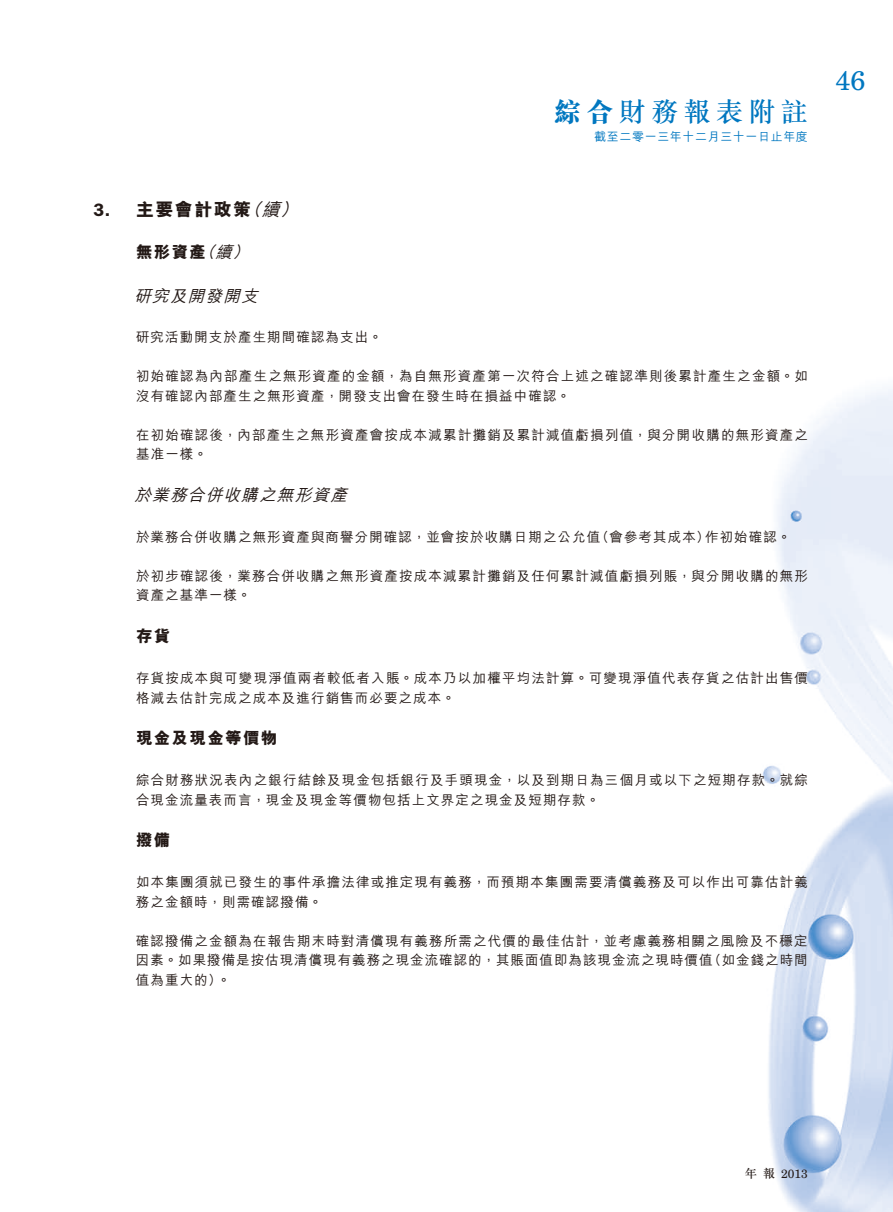
<style>
.page{position:relative;width:893px;height:1212px;background:#fff}
.page>*{position:absolute;margin:0;border:0;box-sizing:border-box;transform-origin:0 0}
.t1{font:500 27px "M Sung HK";letter-spacing:.2em;color:#0077c0}
.t2{font:27px "New Century Schlbk LT Std";color:#0077c0}
.t3{font:800 18px "M Hei HK";letter-spacing:.08em;color:#231916}
.t4{font:italic 500 18px "M Hei HK";color:#231916}
.t5{font:600 18px "ITC Franklin Gothic Std";color:#231916}
.t6{font:italic 500 16.5px "M Hei HK";color:#231916}
.t7{font:800 16.5px "M Hei HK";letter-spacing:.08em;color:#231916}
.t8{font:500 13.5px/19.5px "M Hei HK";letter-spacing:.085em;color:#231916}
.t9{font:500 12px "M Hei HK";letter-spacing:.05em;color:#0077c0}
.t10{font:12px "New Century Schlbk LT Std";color:#231916}
.t11{font:500 12px "M Sung HK";color:#231916}
.s1{font-weight:800}
</style>
<div class="page">
<img style="left:762px;top:389px;width:131px;height:823px">
<h2 class="t5" style="left:94px;top:199px;width:18px">3.</h2>
<h2 class="t3" style="left:136px;top:197px;width:117px">主要會計政策</h2>
<h2 class="t4" style="left:280px;top:196px;width:26px">(</h2>
<h2 class="t4" style="left:243px;top:196px;width:26px">（</h2>
<h2 class="t4" style="left:262px;top:196px;width:26px">續</h2>
<h1 class="t1" style="left:554px;top:93px;width:255px"><span class="s1">綜合</span>財務報表附註</h1>
<p class="t9" style="left:594px;top:128px;width:215px">截至二零一三年十二月三十一日止年度</p>
<p class="t6" style="left:233px;top:240px;width:24px">(</p>
<p class="t6" style="left:199px;top:240px;width:24px">（</p>
<p class="t7" style="left:136px;top:241px;width:71px">無形資產</p>
<p class="t6" style="left:134px;top:284px;width:131px">研究及開發開支</p>
<p class="t8" style="left:136px;top:327px;width:248px">研究活動開支於產生期間確認為支出。</p>
<p class="t8" style="left:136px;top:366px;width:673px">初始確認為內部產生之無形資產的金額，為自無形資產第一次符合上述之確認準則後累計產生之金額。如沒有確認內部產生之無形資產，開發支出會在發生時在損益中確認。</p>
<p class="t8" style="left:136px;top:424px;width:673px">在初始確認後，內部產生之無形資產會按成本減累計攤銷及累計減值虧損列值，與分開收購的無形資產之基准一樣。</p>
<p class="t6" style="left:134px;top:483px;width:220px">於業務合併收購之無形資產</p>
<p class="t8" style="left:705px;top:526px;width:87px">作初始確認。</p>
<p class="t6" style="left:216px;top:240px;width:24px">續</p>
<p class="t8" style="left:136px;top:526px;width:466px">於業務合併收購之無形資產與商譽分開確認，並會按於收購日期之公允值</p>
<p class="t8" style="left:136px;top:565px;width:673px">於初步確認後，業務合併收購之無形資產按成本減累計攤銷及任何累計減值虧損列賬，與分開收購的無形資產之基準一樣。</p>
<p class="t7" style="left:136px;top:625px;width:36px">存貨</p>
<p class="t8" style="left:136px;top:667px;width:673px">存貨按成本與可變現淨值兩者較低者入賬。成本乃以加權平均法計算。可變現淨值代表存貨之估計出售價格減去估計完成之成本及進行銷售而必要之成本。</p>
<p class="t7" style="left:136px;top:727px;width:143px">現金及現金等價物</p>
<p class="t8" style="left:136px;top:769px;width:673px">綜合財務狀況表內之銀行結餘及現金包括銀行及手頭現金，以及到期日為三個月或以下之短期存款。就綜合現金流量表而言，現金及現金等價物包括上文界定之現金及短期存款。</p>
<p class="t7" style="left:136px;top:829px;width:36px">撥備</p>
<p class="t8" style="left:136px;top:871px;width:673px">如本集團須就已發生的事件承擔法律或推定現有義務，而預期本集團需要清償義務及可以作出可靠估計義務之金額時，則需確認撥備。</p>
<p class="t8" style="left:136px;top:930px;width:673px;text-align:right">確認撥備之金額為在報告期末時對清償現有義務所需之代價的最佳估計，並考慮義務相關之風險及不穩定（如金錢之時間</p>
<p class="t8" style="left:596px;top:526px;width:116px">（會參考其成本）</p>
<p class="t8" style="left:217px;top:949px;width:497px;text-indent:-81px">因素。如果撥備是按估現清償現有義務之現金流確認的，其賬面值即為該現金流之現時價值。</p>
<p class="t8" style="left:136px;top:969px;width:87px">值為重大的(</p>
<h1 class="t2" style="left:835px;top:64px;width:32px">46</h1>
<p class="t11" style="left:745px;top:1165px;width:31px">年報</p>
<p class="t10" style="left:781px;top:1166px;width:28px">2013</p>
</div>
